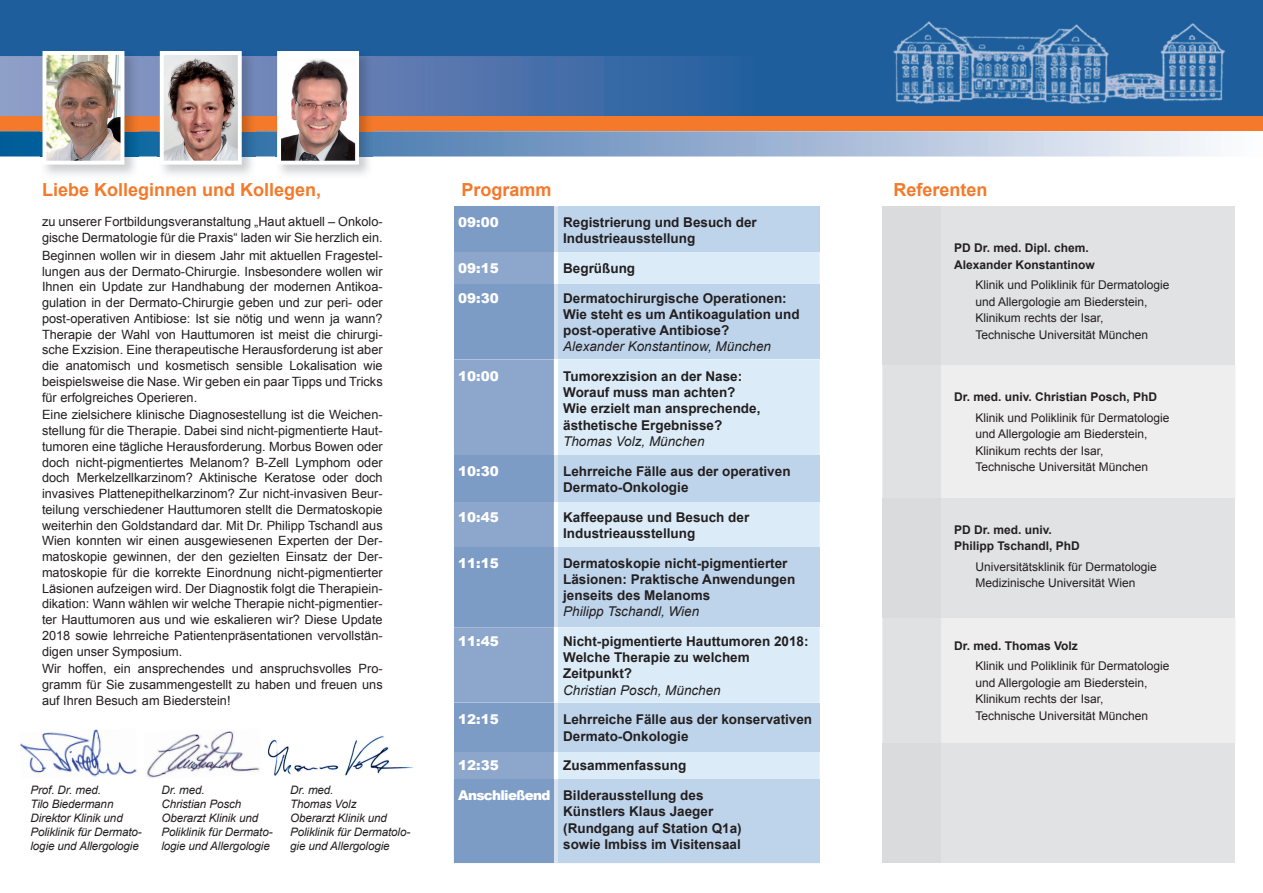
<style>
.page{position:relative;width:1263px;height:893px;background:#fff}
.page>*{position:absolute;margin:0;border:0;box-sizing:border-box;transform-origin:0 0}
.t1{font:700 18px "Arial";color:#f4792a}
.t2{font:700 13.5px/16.2px "Arial";color:#231f20}
.t3{font:italic 13.5px "Arial";color:#231f20}
.t4{font:900 13.5px "Arial";color:#fff}
.t5{font:12.75px/15.8px "Arial";color:#231f20;text-align:justify}
.t6{font:12px/16.5px "Arial";color:#231f20}
.t7{font:700 12px/16.5px "Arial";color:#231f20}
.t8{font:italic 11.7px/14px "Arial";letter-spacing:-.01em;color:#231f20}
.s1{font-weight:900;color:#fff}
</style>
<div class="page">
<div style="left:941px;top:365px;width:294px;height:378px;background:#eeeeef"></div>
<div style="left:882px;top:365px;width:59px;height:378px;background:#e0e1e3"></div>
<div style="left:941px;top:206px;width:294px;height:159px;background:#e1e2e4"></div>
<div style="left:882px;top:206px;width:59px;height:159px;background:#dadbdd"></div>
<div style="left:941px;top:499px;width:294px;height:119px;background:#e1e2e4"></div>
<div style="left:882px;top:499px;width:59px;height:119px;background:#dadbdd"></div>
<div style="left:941px;top:743px;width:294px;height:119px;background:#e1e2e4"></div>
<div style="left:882px;top:743px;width:59px;height:119px;background:#dadbdd"></div>
<div style="left:0;top:0;width:1263px;height:125px;background:#1e5e9d"></div>
<img style="left:894px;top:21px;width:331px;height:30px">
<div style="left:558px;top:252px;width:262px;height:527px;background:#dbecf8"></div>
<div style="left:454px;top:252px;width:100px;height:527px;background:#8da7cc"></div>
<div style="left:558px;top:206px;width:262px;height:46px;background:#bed4eb"></div>
<div style="left:454px;top:206px;width:100px;height:46px;background:#7c9cc6"></div>
<hr style="left:554px;top:284px;width:4px;height:75px;background:#dbe2ef">
<div style="left:558px;top:284px;width:262px;height:75px;background:#bed4eb"></div>
<div style="left:454px;top:284px;width:100px;height:75px;background:#7c9cc6"></div>
<hr style="left:554px;top:455px;width:4px;height:47px;background:#dbe2ef">
<div style="left:558px;top:455px;width:262px;height:47px;background:#bed4eb"></div>
<div style="left:454px;top:455px;width:100px;height:47px;background:#7c9cc6"></div>
<hr style="left:554px;top:547px;width:4px;height:80px;background:#dbe2ef">
<div style="left:558px;top:547px;width:262px;height:80px;background:#bed4eb"></div>
<div style="left:454px;top:547px;width:100px;height:80px;background:#7c9cc6"></div>
<hr style="left:554px;top:703px;width:4px;height:49px;background:#dbe2ef">
<div style="left:558px;top:703px;width:262px;height:49px;background:#bed4eb"></div>
<div style="left:454px;top:703px;width:100px;height:49px;background:#7c9cc6"></div>
<svg style="left:454px;top:779px;width:366px;height:84px"></svg>
<div style="left:558px;top:779px;width:262px;height:83px;background:#bed4eb"></div>
<div style="left:454px;top:779px;width:100px;height:83px;background:#7c9cc6"></div>
<svg style="left:0;top:51px;width:1263px;height:114px"></svg>
<img style="left:267px;top:736px;width:146px;height:40px">
<img style="left:20px;top:730px;width:77px;height:47px">
<img style="left:97px;top:729px;width:40px;height:46px">
<img style="left:147px;top:731px;width:113px;height:47px">
<h1 class="t1" style="left:42px;top:178px;width:281px">Liebe Kolleginnen und Kollegen,</h1>
<p class="t5" style="left:42px;top:214px;width:342px">zu unserer Fortbildungsveranstaltung „Haut aktuell – Onkolo&shy;gische Dermatologie für die Praxis“ laden wir Sie herzlich ein.</p>
<p class="t5" style="left:42px;top:248px;width:342px">Beginnen wollen wir in diesem Jahr mit aktuellen Fragestel&shy;lungen aus der Dermato-Chirurgie. Insbesondere wollen wir Ihnen ein Update zur Handhabung der modernen Antikoa&shy;gulation in der Dermato-Chirurgie geben und zur peri- oder post-operativen Antibiose: Ist sie nötig und wenn ja wann?<br>Therapie der Wahl von Hauttumoren ist meist die chirurgi&shy;sche Exzision. Eine therapeutische Herausforderung ist aber die anatomisch und kosmetisch sensible Lokalisation wie beispielsweise die Nase. Wir geben ein paar Tipps und Tricks für erfolgreiches Operieren.</p>
<p class="t5" style="left:42px;top:407px;width:342px">Eine zielsichere klinische Diagnosestellung ist die Weichen&shy;stellung für die Therapie. Dabei sind nicht-pigmentierte Haut&shy;tumoren eine tägliche Herausforderung. Morbus Bowen oder doch nicht-pigmentiertes Melanom? B-Zell Lymphom oder doch Merkelzellkarzinom? Aktinische Keratose oder doch invasives Plattenepithelkarzinom? Zur nicht-invasiven Beur&shy;teilung verschiedener Hauttumoren stellt die Dermatoskopie weiterhin den Goldstandard dar. Mit Dr. Philipp Tschandl aus Wien konnten wir einen ausgewiesenen Experten der Der&shy;matoskopie gewinnen, der den gezielten Einsatz der Der&shy;matoskopie für die korrekte Einordnung nicht-pigmentierter Läsionen aufzeigen wird. Der Diagnostik folgt die Therapiein&shy;dikation: Wann wählen wir welche Therapie nicht-pigmentier&shy;ter Hauttumoren aus und wie eskalieren wir? Diese Update 2018 sowie lehrreiche Patientenpräsentationen vervollstän&shy;digen unser Symposium.</p>
<p class="t5" style="left:42px;top:661px;width:342px">Wir hoffen, ein ansprechendes und anspruchsvolles Pro&shy;gramm für Sie zusammengestellt zu haben und freuen uns auf Ihren Besuch am Biederstein!</p>
<p class="t8" style="left:30px;top:783px;width:113px">Prof. Dr. med.<br>Tilo Biedermann<br>Direktor Klinik und<br>Poliklinik für Dermato&shy;logie und Allergologie</p>
<p class="t8" style="left:161px;top:783px;width:113px">Dr. med.<br>Christian Posch<br>Oberarzt Klinik und<br>Poliklinik für Dermato&shy;logie und Allergologie</p>
<p class="t8" style="left:290px;top:783px;width:122px">Dr. med.<br>Thomas Volz<br>Oberarzt Klinik und<br>Poliklinik für Dermatolo&shy;gie und Allergologie</p>
<h1 class="t1" style="left:461px;top:178px;width:92px">Programm</h1>
<p class="t4" style="left:458px;top:212px;width:42px">09:00</p>
<p class="t2" style="left:563px;top:214px;width:195px">Registrierung und Besuch der<br>Industrieausstellung</p>
<p class="t4" style="left:458px;top:258px;width:42px">09:15</p>
<p class="t2" style="left:563px;top:260px;width:73px">Begrüßung</p>
<p class="t4" style="left:458px;top:288px;width:42px">09:30</p>
<p class="t2" style="left:563px;top:290px;width:238px">Dermatochirurgische Operationen:<br>Wie steht es um Antikoagulation und post-operative Antibiose?</p>
<p class="t3" style="left:563px;top:338px;width:209px">Alexander Konstantinow, München</p>
<p class="t4" style="left:458px;top:366px;width:42px">10:00</p>
<p class="t2" style="left:563px;top:368px;width:199px">Tumorexzision an der Nase:<br>Worauf muss man achten?<br>Wie erzielt man ansprechende, ästhetische Ergebnisse?</p>
<p class="t3" style="left:563px;top:432px;width:143px">Thomas Volz, München</p>
<p class="t4" style="left:458px;top:461px;width:42px">10:30</p>
<p class="t2" style="left:563px;top:463px;width:229px">Lehrreiche Fälle aus der operativen<br>Dermato-Onkologie</p>
<p class="t4" style="left:458px;top:507px;width:42px">10:45</p>
<p class="t2" style="left:563px;top:509px;width:188px">Kaffeepause und Besuch der<br>Industrieausstellung</p>
<p class="t4" style="left:458px;top:553px;width:42px">11:15</p>
<p class="t2" style="left:563px;top:555px;width:234px">Dermatoskopie nicht-pigmentierter<br>Läsionen: Praktische Anwendungen jenseits des Melanoms</p>
<p class="t3" style="left:563px;top:603px;width:137px">Philipp Tschandl, Wien</p>
<p class="t4" style="left:458px;top:631px;width:42px">11:45</p>
<p class="t2" style="left:563px;top:634px;width:247px">Nicht-pigmentierte Hauttumoren 2018:<br>Welche Therapie zu welchem<br>Zeitpunkt?</p>
<p class="t3" style="left:563px;top:681px;width:159px">Christian Posch, München</p>
<p class="t4" style="left:458px;top:710px;width:42px">12:15</p>
<p class="t2" style="left:563px;top:712px;width:250px">Lehrreiche Fälle aus der konservativen<br>Dermato-Onkologie</p>
<p class="t4" style="left:458px;top:756px;width:42px">12:35</p>
<p class="t2" style="left:563px;top:758px;width:125px">Zusammenfassung</p>
<p class="t2" style="left:563px;top:788px;width:180px;text-indent:-105px"><span class="s1">Anschließend</span> Bilderausstellung des<br>Künstlers Klaus Jaeger (Rundgang auf Station Q1a) sowie Imbiss im Visitensaal</p>
<h1 class="t1" style="left:893px;top:178px;width:96px">Referenten</h1>
<p class="t7" style="left:954px;top:240px;width:142px">PD Dr. med. Dipl. chem.<br>Alexander Konstantinow</p>
<p class="t6" style="left:975px;top:277px;width:196px">Klinik und Poliklinik für Dermatologie und Allergologie am Biederstein, Klinikum rechts der Isar,<br>Technische Universität München</p>
<p class="t7" style="left:954px;top:389px;width:205px">Dr. med. univ. Christian Posch, PhD</p>
<p class="t6" style="left:975px;top:410px;width:196px">Klinik und Poliklinik für Dermatologie und Allergologie am Biederstein, Klinikum rechts der Isar,<br>Technische Universität München</p>
<p class="t7" style="left:954px;top:522px;width:127px">PD Dr. med. univ.<br>Philipp Tschandl, PhD</p>
<p class="t6" style="left:975px;top:559px;width:183px">Universitätsklinik für Dermatologie<br>Medizinische Universität Wien</p>
<p class="t7" style="left:954px;top:638px;width:125px">Dr. med. Thomas Volz</p>
<p class="t6" style="left:975px;top:658px;width:196px">Klinik und Poliklinik für Dermatologie und Allergologie am Biederstein, Klinikum rechts der Isar,<br>Technische Universität München</p>
</div>
